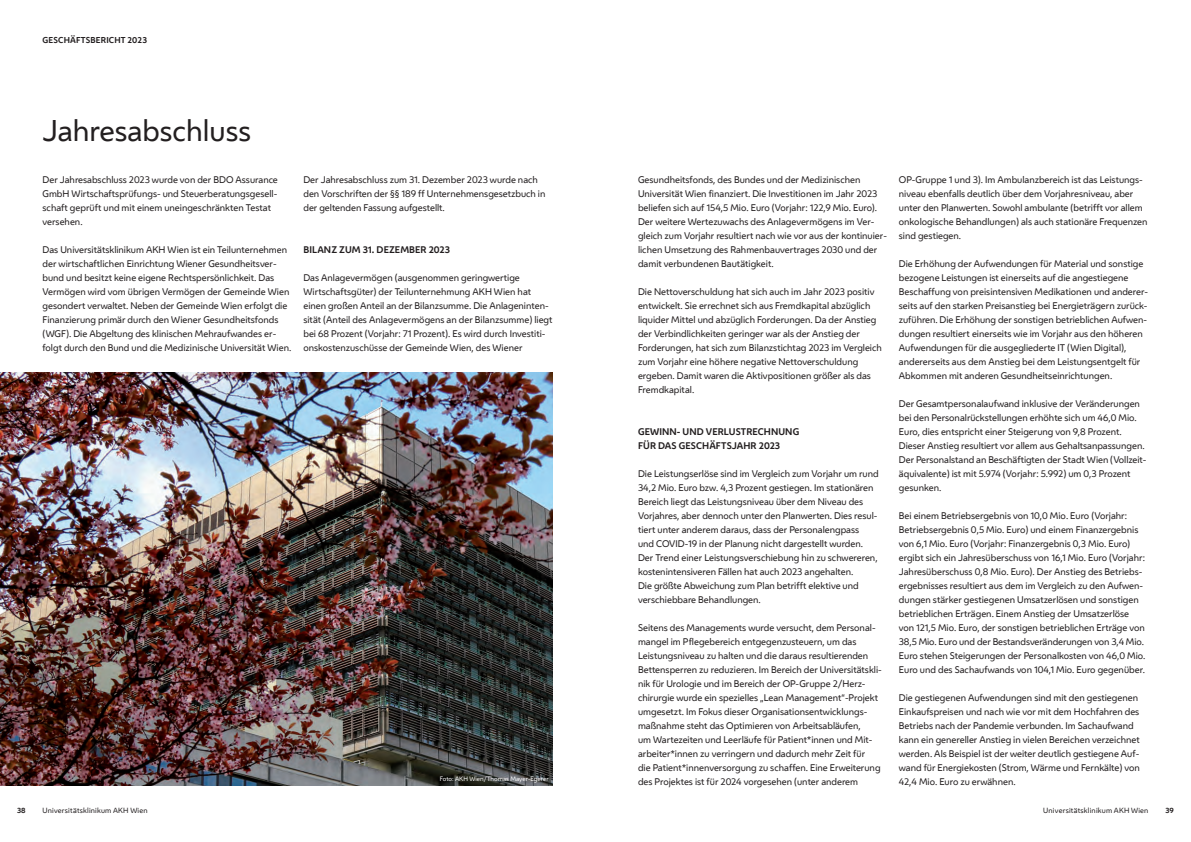
<style>
.page{position:relative;width:1191px;height:842px;background:#fff}
.page>*{position:absolute;margin:0;border:0;box-sizing:border-box;transform-origin:0 0}
.t1{font:28px "Wiener Melange";color:#231f20}
.t2{font:9px/14px "Wiener Melange";color:#231f20}
.t3{font:700 9px/14px "Wiener Melange";letter-spacing:.01em;color:#231f20}
.t4{font:700 8px "Wiener Melange";letter-spacing:.02em;color:#231f20}
.t5{font:7px "Wiener Melange";letter-spacing:.025em;color:#231f20}
.t6{font:700 7px "Wiener Melange";color:#231f20}
.t7{font:6px "Wiener Melange";color:#fff}
</style>
<div class="page">
<img style="left:0;top:372px;width:553px;height:413px">
<p class="t4" style="left:43px;top:34px;width:106px">GESCHÄFTSBERICHT 2023</p>
<h1 class="t1" style="left:43px;top:112px;width:210px">Jahresabschluss</h1>
<p class="t2" style="left:43px;top:173px;width:237px">Der Jahresabschluss 2023 wurde von der BDO Assurance GmbH Wirtschaftsprüfungs- und Steuerberatungsgesell&shy;schaft geprüft und mit einem uneingeschränkten Testat versehen.</p>
<p class="t2" style="left:43px;top:243px;width:250px">Das Universitätsklinikum AKH Wien ist ein Teilunternehmen der wirtschaftlichen Einrichtung Wiener Gesundheitsver&shy;bund und besitzt keine eigene Rechtspersönlichkeit. Das Vermögen wird vom übrigen Vermögen der Gemeinde Wien gesondert verwaltet. Neben der Gemeinde Wien erfolgt die Finanzierung primär durch den Wiener Gesundheitsfonds (WGF). Die Abgeltung des klinischen Mehraufwandes er&shy;folgt durch den Bund und die Medizinische Universität Wien.</p>
<p class="t2" style="left:303px;top:173px;width:243px">Der Jahresabschluss zum 31. Dezember 2023 wurde nach den Vorschriften der §§ 189 ff Unternehmensgesetzbuch in der geltenden Fassung aufgestellt.</p>
<p class="t3" style="left:303px;top:243px;width:148px">BILANZ ZUM 31. DEZEMBER 2023</p>
<p class="t2" style="left:303px;top:271px;width:250px">Das Anlagevermögen (ausgenommen geringwertige Wirtschaftsgüter) der Teilunternehmung AKH Wien hat einen großen Anteil an der Bilanzsumme. Die Anlageninten&shy;sität (Anteil des Anlagevermögens an der Bilanzsumme) liegt bei 68 Prozent (Vorjahr: 71 Prozent). Es wird durch Investiti&shy;onskostenzuschüsse der Gemeinde Wien, des Wiener</p>
<p class="t7" style="left:440px;top:774px;width:110px">Foto: AKH Wien/Thomas Mayer-Egerer</p>
<p class="t2" style="left:638px;top:173px;width:250px">Gesundheitsfonds, des Bundes und der Medizinischen Universität Wien finanziert. Die Investitionen im Jahr 2023 beliefen sich auf 154,5 Mio. Euro (Vorjahr: 122,9 Mio. Euro).<br>Der weitere Wertezuwachs des Anlagevermögens im Ver&shy;gleich zum Vorjahr resultiert nach wie vor aus der kontinuier&shy;lichen Umsetzung des Rahmenbauvertrages 2030 und der damit verbundenen Bautätigkeit.</p>
<p class="t2" style="left:638px;top:285px;width:245px">Die Nettoverschuldung hat sich auch im Jahr 2023 positiv entwickelt. Sie errechnet sich aus Fremdkapital abzüglich liquider Mittel und abzüglich Forderungen. Da der Anstieg der Verbindlichkeiten geringer war als der Anstieg der Forderungen, hat sich zum Bilanzstichtag 2023 im Vergleich zum Vorjahr eine höhere negative Nettoverschuldung ergeben. Damit waren die Aktivpositionen größer als das Fremdkapital.</p>
<p class="t3" style="left:638px;top:425px;width:163px">GEWINN- UND VERLUSTRECHNUNG<br>FÜR DAS GESCHÄFTSJAHR 2023</p>
<p class="t2" style="left:638px;top:467px;width:242px">Die Leistungserlöse sind im Vergleich zum Vorjahr um rund 34,2 Mio. Euro bzw. 4,3 Prozent gestiegen. Im stationären Bereich liegt das Leistungsniveau über dem Niveau des Vorjahres, aber dennoch unter den Planwerten. Dies resul&shy;tiert unter anderem daraus, dass der Personalengpass<br>und COVID-19 in der Planung nicht dargestellt wurden.<br>Der Trend einer Leistungsverschiebung hin zu schwereren, kostenintensiveren Fällen hat auch 2023 angehalten.<br>Die größte Abweichung zum Plan betrifft elektive und verschiebbare Behandlungen.</p>
<p class="t2" style="left:638px;top:621px;width:245px">Seitens des Managements wurde versucht, dem Personal&shy;mangel im Pflegebereich entgegenzusteuern, um das Leistungsniveau zu halten und die daraus resultierenden Bettensperren zu reduzieren. Im Bereich der Universitätskli&shy;nik für Urologie und im Bereich der OP-Gruppe 2/Herz&shy;chirurgie wurde ein spezielles „Lean Management“-Projekt umgesetzt. Im Fokus dieser Organisationsentwicklungs&shy;maßnahme steht das Optimieren von Arbeitsabläufen,<br>um Wartezeiten und Leerläufe für Patient*innen und Mit&shy;arbeiter*innen zu verringern und dadurch mehr Zeit für<br>die Patient*innenversorgung zu schaffen. Eine Erweiterung des Projektes ist für 2024 vorgesehen (unter anderem</p>
<p class="t2" style="left:899px;top:173px;width:250px">OP-Gruppe 1 und 3). Im Ambulanzbereich ist das Leistungs&shy;niveau ebenfalls deutlich über dem Vorjahresniveau, aber unter den Planwerten. Sowohl ambulante (betrifft vor allem onkologische Behandlungen) als auch stationäre Frequenzen sind gestiegen.</p>
<p class="t2" style="left:899px;top:257px;width:251px">Die Erhöhung der Aufwendungen für Material und sonstige bezogene Leistungen ist einerseits auf die angestiegene Beschaffung von preisintensiven Medikationen und anderer&shy;seits auf den starken Preisanstieg bei Energieträgern zurück&shy;zuführen. Die Erhöhung der sonstigen betrieblichen Aufwen&shy;dungen resultiert einerseits wie im Vorjahr aus den höheren Aufwendungen für die ausgegliederte IT (Wien Digital), andererseits aus dem Anstieg bei dem Leistungsentgelt für Abkommen mit anderen Gesundheitseinrichtungen.</p>
<p class="t2" style="left:899px;top:397px;width:249px">Der Gesamtpersonalaufwand inklusive der Veränderungen bei den Personalrückstellungen erhöhte sich um 46,0 Mio.<br>Euro, dies entspricht einer Steigerung von 9,8 Prozent.<br>Dieser Anstieg resultiert vor allem aus Gehaltsanpassungen.<br>Der Personalstand an Beschäftigten der Stadt Wien (Vollzeit&shy;äquivalente) ist mit 5.974 (Vorjahr: 5.992) um 0,3 Prozent gesunken.</p>
<p class="t2" style="left:899px;top:509px;width:248px">Bei einem Betriebsergebnis von 10,0 Mio. Euro (Vorjahr:<br>Betriebsergebnis 0,5 Mio. Euro) und einem Finanzergebnis von 6,1 Mio. Euro (Vorjahr: Finanzergebnis 0,3 Mio. Euro) ergibt sich ein Jahresüberschuss von 16,1 Mio. Euro (Vorjahr:<br>Jahresüberschuss 0,8 Mio. Euro). Der Anstieg des Betriebs&shy;ergebnisses resultiert aus dem im Vergleich zu den Aufwen&shy;dungen stärker gestiegenen Umsatzerlösen und sonstigen betrieblichen Erträgen. Einem Anstieg der Umsatzerlöse von 121,5 Mio. Euro, der sonstigen betrieblichen Erträge von 38,5 Mio. Euro und der Bestandsveränderungen von 3,4 Mio.<br>Euro stehen Steigerungen der Personalkosten von 46,0 Mio.<br>Euro und des Sachaufwands von 104,1 Mio. Euro gegenüber.</p>
<p class="t2" style="left:899px;top:691px;width:242px">Die gestiegenen Aufwendungen sind mit den gestiegenen Einkaufspreisen und nach wie vor mit dem Hochfahren des Betriebs nach der Pandemie verbunden. Im Sachaufwand kann ein genereller Anstieg in vielen Bereichen verzeichnet werden. Als Beispiel ist der weiter deutlich gestiegene Auf&shy;wand für Energiekosten (Strom, Wärme und Fernkälte) von 42,4 Mio. Euro zu erwähnen.</p>
<p class="t5" style="left:43px;top:806px;width:107px">Universitätsklinikum AKH Wien</p>
<p class="t5" style="left:1043px;top:806px;width:107px">Universitätsklinikum AKH Wien</p>
<p class="t6" style="left:17px;top:806px;width:10px">38</p>
<p class="t6" style="left:1165px;top:806px;width:10px">39</p>
</div>
